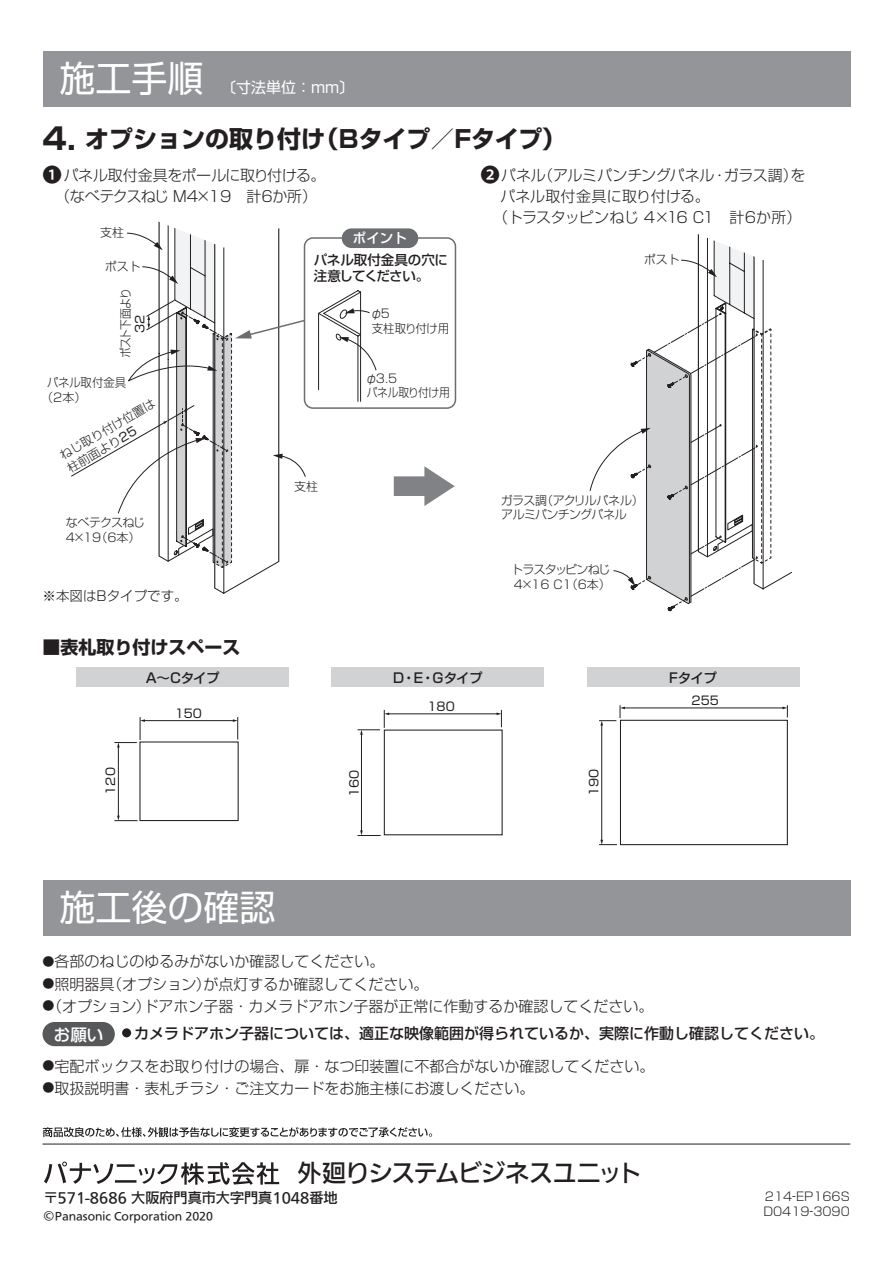
<style>
.page{position:relative;width:893px;height:1263px;background:#fff}
.page>*{position:absolute;margin:0;border:0;box-sizing:border-box;transform-origin:0 0}
.t1{font:36px "Shin Go Pro Regular 90 msp RKSJ H";color:#fff}
.t2{font:24px "Shin Go Pro Bold 90 msp RKSJ H";color:#231f20}
.t3{font:24px "PUD Go Dp M 90 msp RKSJ H";letter-spacing:-.035em;color:#231f20}
.t4{font:18px "Shin Go Pro Bold 90 msp RKSJ H";color:#231f20}
.t5{font:16.5px "Shin Go Pro Medium 90 msp RKSJ H";color:#fff}
.t6{font:15px/21px "Shin Go Pro Light 90 msp RKSJ H";color:#231f20}
.t7{font:15px "Shin Go Pro Medium 90 msp RKSJ H";color:#231f20}
.t8{font:15px/21px "Shin Go Pro Light 90 msp RKSJ H";letter-spacing:-.03em;color:#231f20}
.t9{font:15px "Shin Go Pro Regular 90 msp RKSJ H";color:#fff}
.t10{font:14.1px "PUD Go Dp M 90 msp RKSJ H";color:#231f20}
.t11{font:13.5px/16.5px "Shin Go Pro Medium 90 msp RKSJ H";letter-spacing:-.015em;color:#231f20}
.t12{font:13.5px "Shin Go Pro Medium 90 msp RKSJ H";letter-spacing:-.035em;color:#231f20}
.t13{font:13.5px "Shin Go Pro Light 90 msp RKSJ H";color:#231f20}
.t14{font:13.5px "Shin Go Pro Medium 90 msp RKSJ H";color:#fff}
.t15{font:12px/14.4px "Shin Go Pro Light 90 msp RKSJ H";letter-spacing:-.02em;color:#231f20}
.t16{font:12px/14.4px "Shin Go Pro Light 90 msp RKSJ H";letter-spacing:-.055em;color:#231f20}
.t17{font:12px/14.4px "Shin Go Pro Light 90 msp RKSJ H";color:#231f20}
.t18{font:12px "Shin Go Pro Regular 90 msp RKSJ H";color:#231f20}
.t19{font:12px/14.4px "Shin Go Pro Light 90 msp RKSJ H";letter-spacing:-.065em;color:#231f20}
.t20{font:12px/14.4px "Shin Go Pro Light 90 msp RKSJ H";letter-spacing:-.04em;color:#231f20}
.t21{font:12px/14.4px "Shin Go Pro Light 90 msp RKSJ H";color:#231f20;scale:.95 1}
.t22{font:12px "Shin Go Pro Light 90 msp RKSJ H";letter-spacing:-.05em;color:#231f20;scale:.9 1}
.t23{font:10.5px "PUD Go Dp M 90 msp RKSJ H";color:#231f20}
.s1{font-size:30px}
.s2{font-family:"Koz Go Pr 6 N Regular 90 msp RKSJ H";font-size:19.5px}
.s3{font-family:"Shin Go Pro Regular 90 msp RKSJ H"}
.s4{font-size:12px}
.s5{font-size:11.4px}
</style>
<div class="page">
<svg style="left:44px;top:1161px;width:69px;height:23px"></svg>
<hr style="left:117px;top:1164px;width:18px;height:3px;background:#231f20">
<hr style="left:115px;top:1180px;width:21px;height:3px;background:#231f20">
<svg style="left:139px;top:1162px;width:140px;height:23px"></svg>
<hr style="left:43px;top:1144px;width:807px;height:1px;background:#231f20">
<svg style="left:43px;top:1127px;width:389px;height:10px"></svg>
<div style="left:43px;top:51px;width:807px;height:55px;background:#939598"></div>
<div style="left:43px;top:880px;width:807px;height:55px;background:#939598"></div>
<svg style="left:139px;top:719px;width:649px;height:127px"></svg>
<hr style="left:144px;top:720px;width:90px;height:1px;background:#231f20">
<svg style="left:233px;top:717px;width:5px;height:22px"></svg>
<hr style="left:118px;top:746px;width:1px;height:70px;background:#231f20">
<svg style="left:114px;top:816px;width:23px;height:5px"></svg>
<svg style="left:114px;top:717px;width:31px;height:30px"></svg>
<hr style="left:361px;top:734px;width:1px;height:97px;background:#231f20">
<svg style="left:357px;top:830px;width:24px;height:6px"></svg>
<hr style="left:601px;top:725px;width:1px;height:116px;background:#231f20">
<svg style="left:599px;top:840px;width:18px;height:5px"></svg>
<hr style="left:388px;top:713px;width:109px;height:1px;background:#231f20">
<svg style="left:357px;top:710px;width:32px;height:25px"></svg>
<svg style="left:496px;top:710px;width:6px;height:17px"></svg>
<hr style="left:624px;top:708px;width:159px;height:1px;background:#231f20">
<svg style="left:599px;top:705px;width:26px;height:20px"></svg>
<svg style="left:782px;top:705px;width:6px;height:12px"></svg>
<div style="left:43px;top:1022px;width:72px;height:24px;background:#57585a;border-radius:12px"></div>
<div style="left:304px;top:237px;width:152px;height:172px;border:2px solid #6c6d70;border-radius:9px"></div>
<div style="left:342px;top:228px;width:76px;height:20px;background:#6c6d70;border-radius:10px"></div>
<svg style="left:318px;top:290px;width:59px;height:112px"></svg>
<svg style="left:589px;top:234px;width:203px;height:377px"></svg>
<div style="left:77px;top:668px;width:212px;height:19px;background:#d1d2d4"></div>
<div style="left:332px;top:668px;width:212px;height:19px;background:#d1d2d4"></div>
<div style="left:587px;top:668px;width:212px;height:19px;background:#d1d2d4"></div>
<svg style="left:394px;top:466px;width:61px;height:40px"></svg>
<svg style="left:71px;top:221px;width:235px;height:373px"></svg>
<h1 class="t1" style="left:60px;top:48px;width:145px">施工手順</h1>
<p class="t9" style="left:221px;top:75px;width:135px">〔寸法単位：mm〕</p>
<h2 class="t2" style="left:43px;top:120px;width:525px"><span class="s1">4.</span> オプションの取り付け（Bタイプ／Fタイプ）</h2>
<p class="t8" style="left:43px;top:163px;width:284px"><span class="s2">❶</span>パネル取付金具をポールに取り付ける。　 （なべテクスねじ M4×19　計6か所）</p>
<p class="t6" style="left:480px;top:163px;width:326px"><span class="s2">❷</span>パネル（アルミパンチングパネル・ガラス調）を　 パネル取付金具に取り付ける。<br>　 （トラスタッピンねじ 4×16 C1　計6か所）</p>
<p class="t15" style="left:100px;top:224px;width:25px">支柱</p>
<p class="t15" style="left:105px;top:258px;width:37px">ポスト</p>
<p class="t22" style="left:116px;top:358px;width:79px;rotate:-90deg">ポスト下面より</p>
<p class="t18" style="left:130px;top:333px;width:20px;rotate:-90deg">32</p>
<p class="t21" style="left:41px;top:374px;width:91px;text-indent:6px">パネル取付金具（2本）</p>
<p class="t15" style="left:57px;top:449px;width:109px;rotate:-30deg">ねじ取り付け位置は柱前面より<span class="s3">25</span></p>
<p class="t20" style="left:66px;top:514px;width:81px">なべテクスねじ<br>4×19（6本）</p>
<p class="t13" style="left:43px;top:584px;width:147px">※本図はBタイプです。</p>
<p class="t4" style="left:43px;top:633px;width:200px">■表札取り付けスペース</p>
<p class="t14" style="left:353px;top:227px;width:56px">ポイント</p>
<p class="t11" style="left:314px;top:250px;width:136px">パネル取付金具の穴に注意してください。</p>
<p class="t15" style="left:294px;top:477px;width:25px">支柱</p>
<p class="t15" style="left:370px;top:305px;width:80px">φ5<br>支柱取り付け用</p>
<p class="t15" style="left:365px;top:370px;width:86px">φ3.5<br>パネル取り付け用</p>
<p class="t15" style="left:644px;top:251px;width:37px">ポスト</p>
<p class="t16" style="left:501px;top:491px;width:144px">ガラス調（アクリルパネル）アルミパンチングパネル</p>
<p class="t19" style="left:511px;top:561px;width:101px">トラスタッピンねじ<br>4×16 C1（6本）</p>
<p class="t12" style="left:146px;top:667px;width:75px">A～Cタイプ</p>
<p class="t12" style="left:393px;top:667px;width:91px">D・E・Gタイプ</p>
<p class="t12" style="left:669px;top:667px;width:49px">Fタイプ</p>
<p class="t18" style="left:175px;top:703px;width:29px">150</p>
<p class="t18" style="left:427px;top:696px;width:29px">180</p>
<p class="t18" style="left:101px;top:795px;width:29px;rotate:-90deg">120</p>
<p class="t18" style="left:344px;top:797px;width:29px;rotate:-90deg">160</p>
<p class="t18" style="left:584px;top:796px;width:29px;rotate:-90deg">190</p>
<h1 class="t1" style="left:60px;top:877px;width:217px">施工後の確認</h1>
<p class="t6" style="left:43px;top:949px;width:343px"><span class="s4">●</span>各部のねじのゆるみがないか確認してください。</p>
<p class="t6" style="left:43px;top:971px;width:387px"><span class="s4">●</span>照明器具（オプション）が点灯するか確認してください。</p>
<p class="t6" style="left:43px;top:994px;width:612px"><span class="s4">●</span>（オプション）ドアホン子器・カメラドアホン子器が正常に作動するか確認してください。</p>
<p class="t18" style="left:692px;top:691px;width:29px">255</p>
<p class="t5" style="left:54px;top:1021px;width:51px">お願い</p>
<p class="t7" style="left:119px;top:1020px;width:707px">●カメラドアホン子器については、適正な映像範囲が得られているか、実際に作動し確認してください。</p>
<p class="t6" style="left:43px;top:1054px;width:613px"><span class="s4">●</span>宅配ボックスをお取り付けの場合、扉・なつ印装置に不都合がないか確認してください。</p>
<p class="t6" style="left:43px;top:1076px;width:493px"><span class="s4">●</span>取扱説明書・表札チラシ・ご注文カードをお施主様にお渡しください。</p>
<h2 class="t3" style="left:297px;top:1155px;width:347px">外廻りシステムビジネスユニット</h2>
<p class="t10" style="left:44px;top:1188px;width:295px">〒571-8686 大阪府門真市大字門真1048番地</p>
<p class="t23" style="left:43px;top:1208px;width:171px"><span class="s5">©</span>Panasonic Corporation 2020</p>
<p class="t17" style="left:763px;top:1188px;width:88px">214-EP166S<br>D0419-3090</p>
</div>
